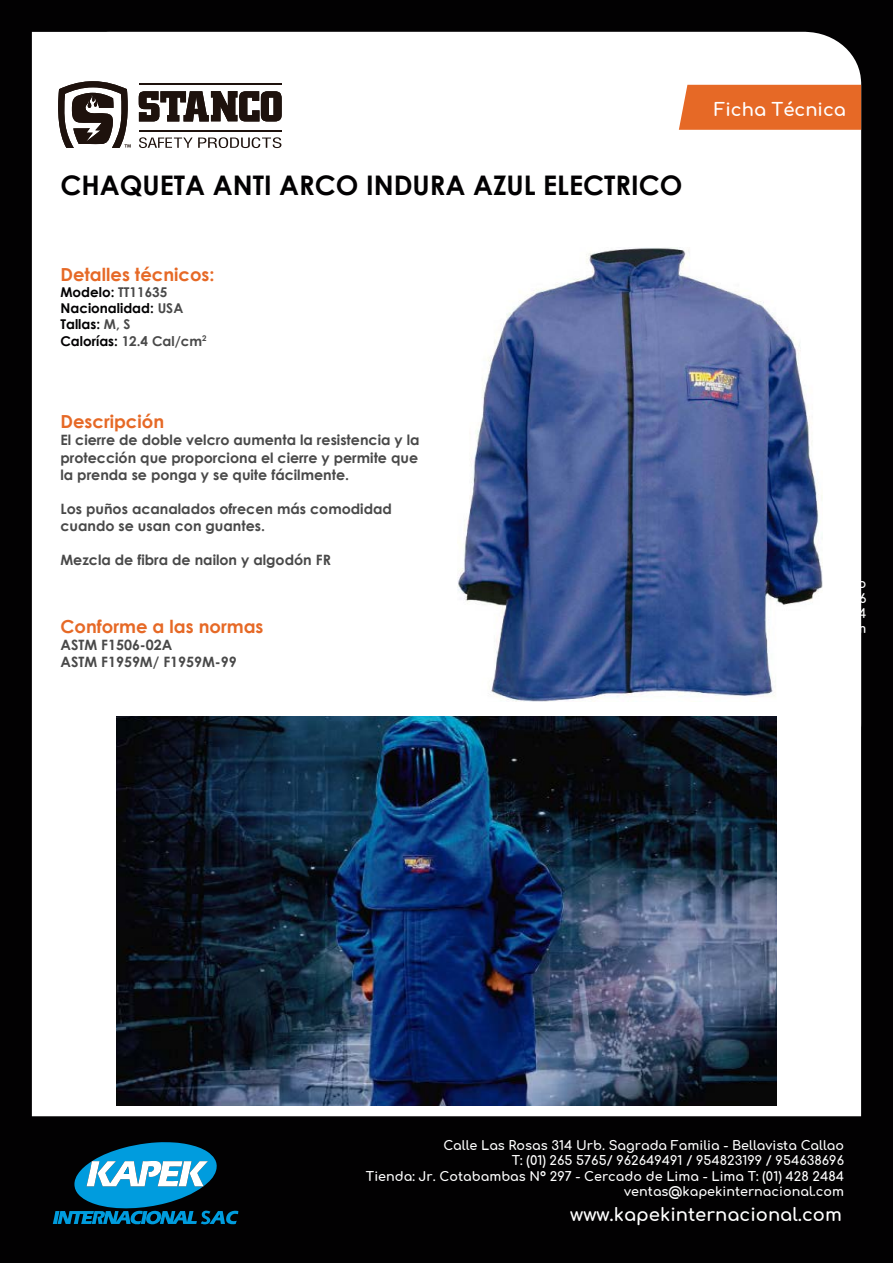
<style>
.page{position:relative;width:893px;height:1263px;background:#020102}
.page>*{position:absolute;margin:0;border:0;box-sizing:border-box;transform-origin:0 0}
.t1{font:700 27px "Century Gothic";color:#020102}
.t2{font:700 18px "Century Gothic";color:#e66926}
.t3{font:700 18px "Comfortaa";color:#fff}
.t4{font:700 14.25px/17.1px "Century Gothic";color:#494949}
.t5{font:700 13.5px/16.2px "Century Gothic";color:#020102}
.t6{font:700 12.75px/15.3px "Comfortaa";color:#fff;text-align:right}
.s1{color:#494949}
</style>
<div class="page">
<div style="left:32px;top:32px;width:829px;height:1084px;background:#fff"></div>
<div style="left:54px;top:32px;width:807px;height:743px;background:#fff"></div>
<div style="left:679px;top:85px;width:182px;height:45px;background:#e66926"></div>
<svg style="left:53px;top:1142px;width:185px;height:83px"></svg>
<svg style="left:57px;top:81px;width:74px;height:67px;background:#827c79"></svg>
<svg style="left:139px;top:137px;width:142px;height:11px;background:#bcb9b7"></svg>
<hr style="left:139px;top:83px;width:142px;height:2px;background:#1e120d">
<hr style="left:139px;top:130px;width:142px;height:1px;background:#1e120d">
<svg style="left:139px;top:91px;width:143px;height:31px;background:#5e5652"></svg>
<img style="left:458px;top:248px;width:364px;height:453px">
<img style="left:117px;top:716px;width:659px;height:389px">
<h1 class="t1" style="left:60px;top:165px;width:624px">CHAQUETA ANTI ARCO INDURA AZUL ELECTRICO</h1>
<p class="t2" style="left:60px;top:261px;width:156px">Detalles técnicos:</p>
<p class="t5" style="left:60px;top:283px;width:148px">Modelo: <span class="s1">TT11635<br></span>Nacionalidad: <span class="s1">USA<br></span>Tallas: <span class="s1">M, S<br></span>Calorías: <span class="s1">12.4 Cal/cm</span><sup>2</sup></p>
<p class="t2" style="left:60px;top:408px;width:105px">Descripción</p>
<p class="t4" style="left:60px;top:431px;width:361px;text-align:justify">El cierre de doble velcro aumenta la resistencia y la protección que proporciona el cierre y permite que la prenda se ponga y se quite fácilmente.</p>
<p class="t4" style="left:60px;top:499px;width:333px">Los puños acanalados ofrecen más comodidad cuando se usan con guantes.</p>
<p class="t4" style="left:60px;top:551px;width:272px">Mezcla de fibra de nailon y algodón FR</p>
<p class="t2" style="left:60px;top:613px;width:205px">Conforme a las normas</p>
<p class="t4" style="left:60px;top:636px;width:178px">ASTM F1506-02A<br>ASTM F1959M/ F1959M-99</p>
<p class="t3" style="left:714px;top:93px;width:133px">Ficha Técnica</p>
<p class="t6" style="left:366px;top:1136px;width:480px">Calle Las Rosas 314 Urb. Sagrada Familia - Bellavista Callao<br>T: (01) 265 5765/ 962649491 / 954823199 / 954638696<br>Tienda: Jr. Cotabambas N° 297 - Cercado de Lima - Lima T: (01) 428 2484 ventas@kapekinternacional.com</p>
<p class="t3" style="left:570px;top:1197px;width:273px">www.kapekinternacional.com</p>
</div>
